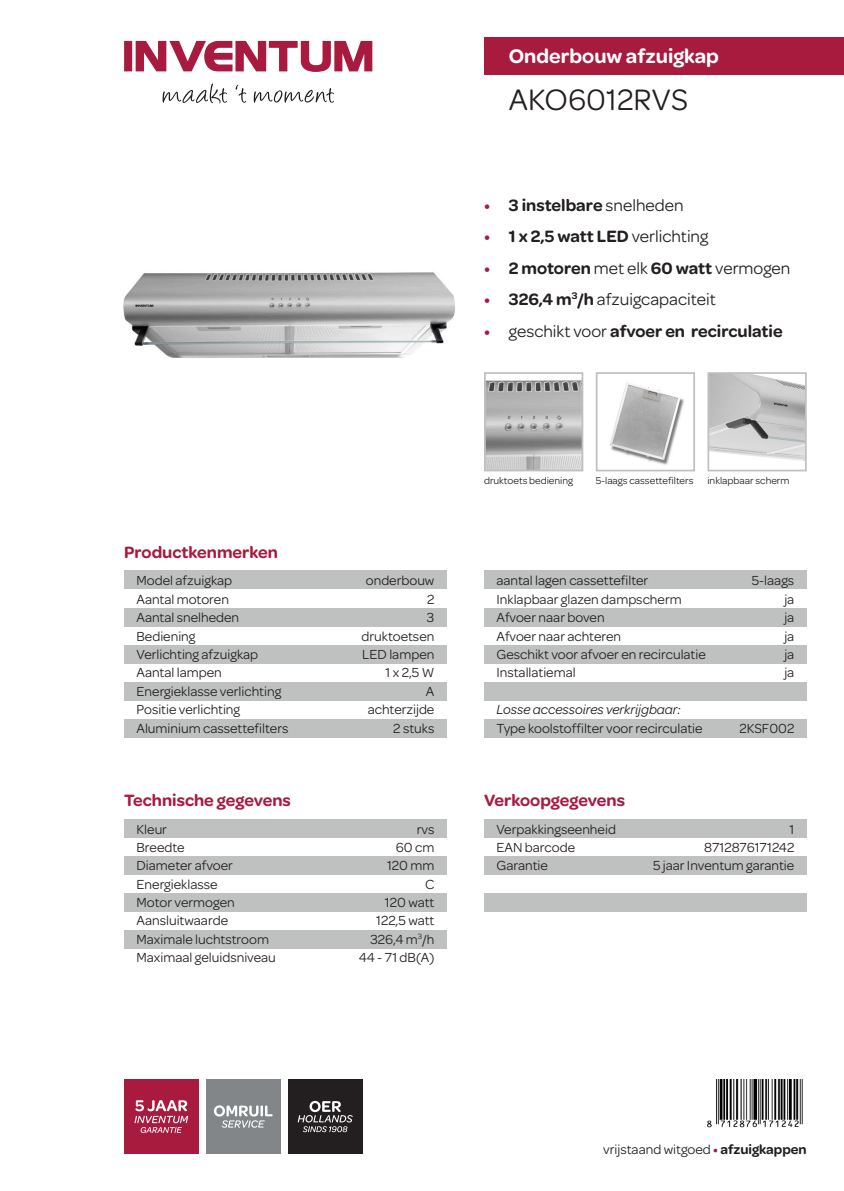
<style>
.page{position:relative;width:844px;height:1191px;background:#fff}
.page>*{position:absolute;margin:0;border:0;box-sizing:border-box;transform-origin:0 0}
.t1{font:31.5px "Omnes";color:#231f20}
.t2{font:600 21px "Omnes";color:#fff}
.t3{font:600 17.5px "Omnes";color:#231f20}
.t4{font:600 17.5px "Omnes";color:#a91a3f}
.t5{font:17.5px "Omnes";color:#231f20}
.t6{font:14px "Omnes";color:#231f20}
.t7{font:italic 14px "Omnes";color:#231f20}
.t8{font:10.5px "Omnes";color:#231f20}
.s1{color:#a91a3f}
.s2{font-weight:400}
.s3{font-weight:600;color:#a91a3f}
.s4{font-weight:600}
</style>
<div class="page">
<svg style="left:162px;top:84px;width:65px;height:19px"></svg>
<svg style="left:235px;top:85px;width:11px;height:18px"></svg>
<svg style="left:254px;top:88px;width:80px;height:15px"></svg>
<div style="left:124px;top:41px;width:8px;height:30px;background:#a91a3f;border:2px solid #a91a3f"></div>
<svg style="left:135px;top:40px;width:238px;height:32px"></svg>
<img style="left:123px;top:272px;width:332px;height:86px">
<div style="left:484px;top:37px;width:359px;height:37px;background:#a91a3f"></div>
<div style="left:124px;top:570px;width:322px;height:19px;background:#bfc1c1"></div>
<div style="left:484px;top:570px;width:322px;height:19px;background:#bfc1c1"></div>
<div style="left:124px;top:819px;width:322px;height:18px;background:#bfc1c1"></div>
<div style="left:484px;top:819px;width:322px;height:18px;background:#bfc1c1"></div>
<div style="left:124px;top:608px;width:322px;height:18px;background:#bfc1c1"></div>
<div style="left:484px;top:608px;width:322px;height:18px;background:#bfc1c1"></div>
<div style="left:124px;top:856px;width:322px;height:18px;background:#bfc1c1"></div>
<div style="left:484px;top:856px;width:322px;height:18px;background:#bfc1c1"></div>
<div style="left:484px;top:893px;width:322px;height:19px;background:#bfc1c1"></div>
<div style="left:124px;top:645px;width:322px;height:18px;background:#bfc1c1"></div>
<div style="left:484px;top:645px;width:322px;height:18px;background:#bfc1c1"></div>
<div style="left:124px;top:893px;width:322px;height:19px;background:#bfc1c1"></div>
<div style="left:124px;top:682px;width:322px;height:19px;background:#bfc1c1"></div>
<div style="left:484px;top:682px;width:322px;height:19px;background:#bfc1c1"></div>
<div style="left:124px;top:930px;width:322px;height:19px;background:#bfc1c1"></div>
<div style="left:124px;top:719px;width:322px;height:19px;background:#bfc1c1"></div>
<div style="left:484px;top:719px;width:322px;height:19px;background:#bfc1c1"></div>
<img style="left:707px;top:1079px;width:96px;height:49px">
<img style="left:487px;top:380px;width:93px;height:88px">
<div style="left:484px;top:372px;width:99px;height:99px;border:2px solid #bfc1c1"></div>
<img style="left:609px;top:382px;width:75px;height:83px">
<div style="left:595px;top:372px;width:99px;height:99px;border:2px solid #bfc1c1"></div>
<img style="left:710px;top:375px;width:93px;height:86px">
<div style="left:707px;top:372px;width:99px;height:99px;border:2px solid #bfc1c1"></div>
<div style="left:206px;top:1079px;width:74px;height:74px;background:#828688"></div>
<svg style="left:214px;top:1105px;width:58px;height:22px"></svg>
<div style="left:288px;top:1079px;width:74px;height:74px;background:#231f20"></div>
<svg style="left:297px;top:1101px;width:55px;height:31px"></svg>
<div style="left:124px;top:1079px;width:74px;height:74px;background:#a91a3f"></div>
<svg style="left:134px;top:1100px;width:54px;height:33px"></svg>
<p class="t2" style="left:508px;top:41px;width:211px">Onderbouw afzuigkap</p>
<p class="t1" style="left:508px;top:78px;width:181px">AKO6012RVS</p>
<p class="t3" style="left:484px;top:192px;width:201px"><span class="s1">•</span> 3 instelbare <span class="s2">snelheden</span></p>
<p class="t3" style="left:484px;top:224px;width:226px"><span class="s1">•</span> 1 x 2,5 watt LED <span class="s2">verlichting</span></p>
<p class="t3" style="left:484px;top:255px;width:308px"><span class="s1">•</span> 2 motoren <span class="s2">met elk</span> 60 watt <span class="s2">vermogen</span></p>
<p class="t5" style="left:484px;top:288px;width:233px"><span class="s3">•</span> <span class="s4">326,4 m</span><sup>3</sup><span class="s4">/h</span> afzuigcapaciteit</p>
<p class="t3" style="left:484px;top:318px;width:300px"><span class="s1">•</span> <span class="s2">geschikt voor</span> afvoer en recirculatie</p>
<p class="t4" style="left:124px;top:540px;width:155px">Productkenmerken</p>
<p class="t6" style="left:136px;top:571px;width:97px">Model afzuigkap</p>
<p class="t6" style="left:366px;top:571px;width:70px">onderbouw</p>
<p class="t6" style="left:136px;top:589px;width:94px">Aantal motoren</p>
<p class="t6" style="left:427px;top:589px;width:9px">2</p>
<p class="t6" style="left:136px;top:608px;width:104px">Aantal snelheden</p>
<p class="t6" style="left:427px;top:608px;width:9px">3</p>
<p class="t6" style="left:136px;top:626px;width:60px">Bediening</p>
<p class="t6" style="left:361px;top:626px;width:74px">druktoetsen</p>
<p class="t6" style="left:136px;top:645px;width:123px">Verlichting afzuigkap</p>
<p class="t6" style="left:362px;top:645px;width:74px">LED lampen</p>
<p class="t6" style="left:136px;top:663px;width:87px">Aantal lampen</p>
<p class="t6" style="left:385px;top:663px;width:50px">1 x 2,5 W</p>
<p class="t6" style="left:136px;top:681px;width:146px">Energieklasse verlichting</p>
<p class="t6" style="left:426px;top:681px;width:10px">A</p>
<p class="t6" style="left:136px;top:700px;width:105px">Positie verlichting</p>
<p class="t6" style="left:367px;top:700px;width:68px">achterzijde</p>
<p class="t6" style="left:136px;top:718px;width:153px">Aluminium cassettefilters</p>
<p class="t6" style="left:393px;top:718px;width:43px">2 stuks</p>
<p class="t4" style="left:124px;top:788px;width:168px">Technische gegevens</p>
<p class="t6" style="left:136px;top:819px;width:32px">Kleur</p>
<p class="t6" style="left:416px;top:819px;width:19px">rvs</p>
<p class="t6" style="left:136px;top:838px;width:50px">Breedte</p>
<p class="t6" style="left:396px;top:838px;width:40px">60 cm</p>
<p class="t6" style="left:136px;top:856px;width:98px">Diameter afvoer</p>
<p class="t6" style="left:387px;top:856px;width:49px">120 mm</p>
<p class="t6" style="left:136px;top:874px;width:83px">Energieklasse</p>
<p class="t6" style="left:425px;top:874px;width:11px">C</p>
<p class="t6" style="left:136px;top:893px;width:100px">Motor vermogen</p>
<p class="t6" style="left:385px;top:893px;width:51px">120 watt</p>
<p class="t6" style="left:136px;top:911px;width:93px">Aansluitwaarde</p>
<p class="t6" style="left:376px;top:911px;width:60px">122,5 watt</p>
<p class="t6" style="left:136px;top:929px;width:134px">Maximale luchtstroom</p>
<p class="t6" style="left:370px;top:929px;width:65px">326,4 m<sup>3</sup>/h</p>
<p class="t6" style="left:136px;top:948px;width:141px">Maximaal geluidsniveau</p>
<p class="t6" style="left:358px;top:948px;width:77px">44 - 71 dB(A)</p>
<p class="t8" style="left:484px;top:473px;width:91px">druktoets bediening</p>
<p class="t8" style="left:595px;top:473px;width:99px">5-laags cassettefilters</p>
<p class="t8" style="left:707px;top:473px;width:83px">inklapbaar scherm</p>
<p class="t6" style="left:496px;top:571px;width:153px">aantal lagen cassettefilter</p>
<p class="t6" style="left:751px;top:571px;width:44px">5-laags</p>
<p class="t6" style="left:496px;top:589px;width:187px">Inklapbaar glazen dampscherm</p>
<p class="t6" style="left:784px;top:589px;width:11px">ja</p>
<p class="t6" style="left:496px;top:608px;width:110px">Afvoer naar boven</p>
<p class="t6" style="left:784px;top:608px;width:11px">ja</p>
<p class="t6" style="left:496px;top:626px;width:126px">Afvoer naar achteren</p>
<p class="t6" style="left:784px;top:626px;width:11px">ja</p>
<p class="t6" style="left:496px;top:645px;width:211px">Geschikt voor afvoer en recirculatie</p>
<p class="t6" style="left:784px;top:645px;width:11px">ja</p>
<p class="t6" style="left:496px;top:663px;width:81px">Installatiemal</p>
<p class="t6" style="left:784px;top:663px;width:11px">ja</p>
<p class="t7" style="left:496px;top:700px;width:186px">Losse accessoires verkrijgbaar:</p>
<p class="t6" style="left:496px;top:718px;width:207px">Type koolstoffilter voor recirculatie</p>
<p class="t6" style="left:739px;top:718px;width:56px">2KSF002</p>
<p class="t4" style="left:484px;top:788px;width:142px">Verkoopgegevens</p>
<p class="t6" style="left:496px;top:819px;width:121px">Verpakkingseenheid</p>
<p class="t6" style="left:789px;top:819px;width:6px">1</p>
<p class="t6" style="left:496px;top:838px;width:80px">EAN barcode</p>
<p class="t6" style="left:704px;top:838px;width:92px">8712876171242</p>
<p class="t6" style="left:496px;top:856px;width:53px">Garantie</p>
<p class="t6" style="left:652px;top:856px;width:143px">5 jaar Inventum garantie</p>
<p class="t6" style="left:603px;top:1139px;width:205px">vrijstaand witgoed <span class="s3">•</span> <span class="s4">afzuigkappen</span></p>
</div>
